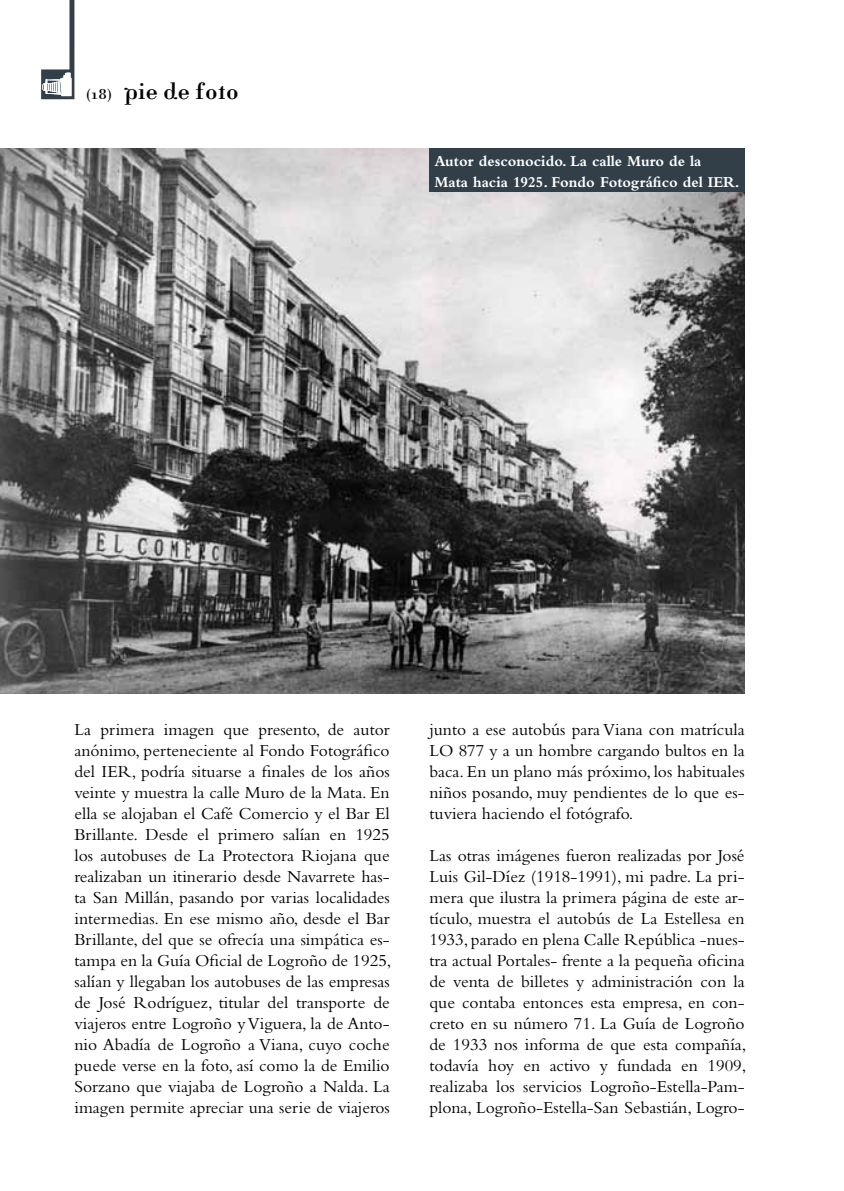
<style>
.page{position:relative;width:844px;height:1191px;background:#fff}
.page>*{position:absolute;margin:0;border:0;box-sizing:border-box;transform-origin:0 0}
.t1{font:24.5px "Katrina";color:#000}
.t2{font:17.5px/21px "Bembo";color:#000;text-align:justify}
.t3{font:700 15.75px/21px "Bembo";color:#fff;scale:.96 1}
.t4{font:15.75px "Katrina";color:#000}
</style>
<div class="page">
<img style="left:0;top:149px;width:744px;height:544px">
<svg style="left:41px;top:0;width:33px;height:99px"></svg>
<div style="left:429px;top:149px;width:315px;height:43px;background:#323f49"></div>
<p class="t4" style="left:87px;top:85px;width:27px">(18)</p>
<h1 class="t1" style="left:124px;top:77px;width:116px">pie de foto</h1>
<p class="t3" style="left:434px;top:150px;width:319px">Autor desconocido. La calle Muro de la<br>Mata hacia 1925. Fondo Fotográfico del IER.</p>
<p class="t2" style="left:74px;top:719px;width:318px">La primera imagen que presento, de autor anónimo, perteneciente al Fondo Fotográfico del IER, podría situarse a finales de los años veinte y muestra la calle Muro de la Mata. En ella se alojaban el Café Comercio y el Bar El Brillante. Desde el primero salían en 1925 los autobuses de La Protectora Riojana que realizaban un itinerario desde Navarrete has&shy;ta San Millán, pasando por varias localidades intermedias. En ese mismo año, desde el Bar Brillante, del que se ofrecía una simpática es&shy;tampa en la Guía Oficial de Logroño de 1925, salían y llegaban los autobuses de las empresas de José Rodríguez, titular del transporte de viajeros entre Logroño y Viguera, la de Anto&shy;nio Abadía de Logroño a Viana, cuyo coche puede verse en la foto, así como la de Emilio Sorzano que viajaba de Logroño a Nalda. La imagen permite apreciar una serie de viajeros</p>
<p class="t2" style="left:429px;top:719px;width:317px">junto a ese autobús para Viana con matrícula LO 877 y a un hombre cargando bultos en la baca. En un plano más próximo, los habituales niños posando, muy pendientes de lo que es&shy;tuviera haciendo el fotógrafo.</p>
<p class="t2" style="left:429px;top:845px;width:318px">Las otras imágenes fueron realizadas por José Luis Gil-Díez (1918-1991), mi padre. La pri&shy;mera que ilustra la primera página de este ar&shy;tículo, muestra el autobús de La Estellesa en 1933, parado en plena Calle República -nues&shy;tra actual Portales- frente a la pequeña oficina de venta de billetes y administración con la que contaba entonces esta empresa, en con&shy;creto en su número 71. La Guía de Logroño de 1933 nos informa de que esta compañía, todavía hoy en activo y fundada en 1909, realizaba los servicios Logroño-Estella-Pam&shy;plona, Logroño-Estella-San Sebastián, Logro-</p>
</div>
